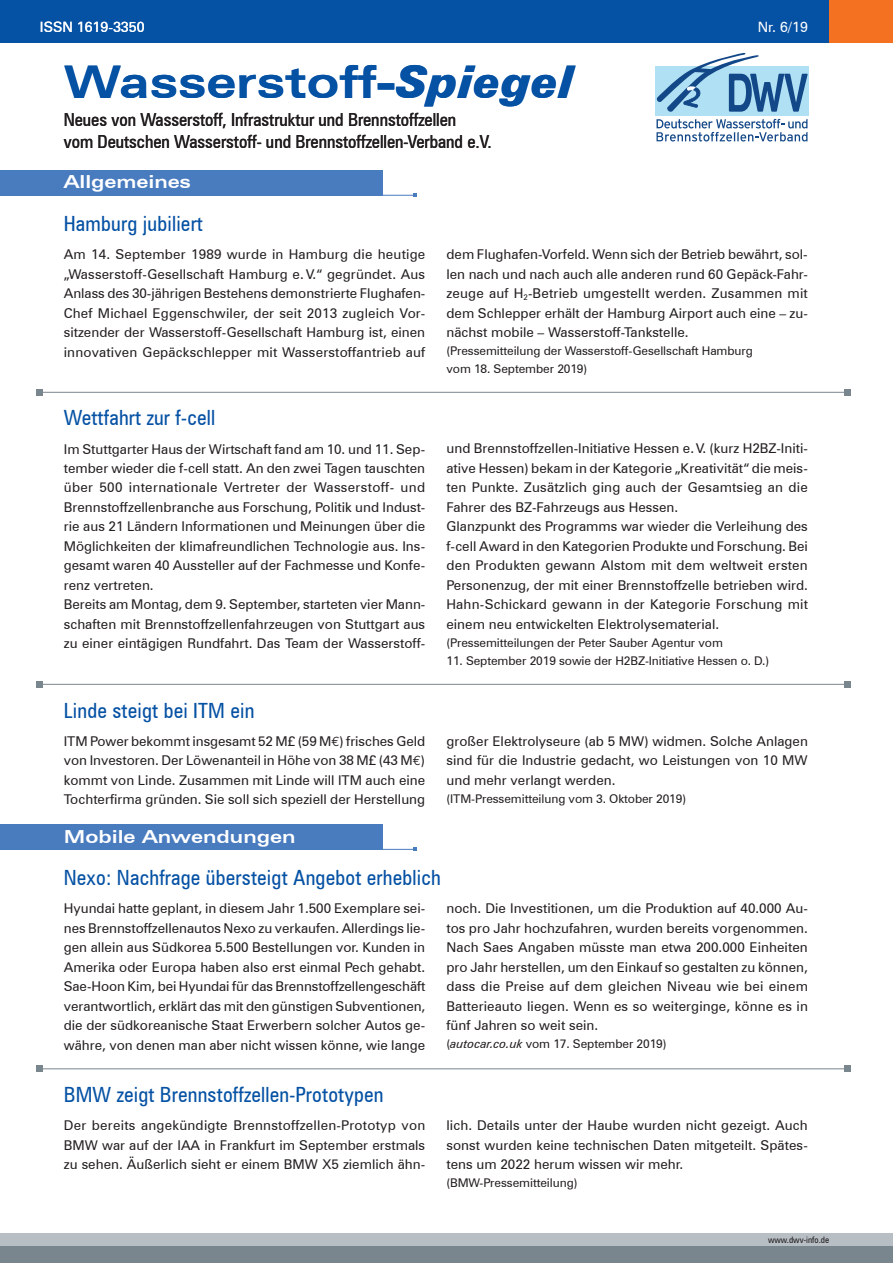
<style>
.page{position:relative;width:893px;height:1263px;background:#fff}
.page>*{position:absolute;margin:0;border:0;box-sizing:border-box;transform-origin:0 0}
.t1{font:700 expanded 45px "Zurich BT";color:#0551a4}
.t2{font:condensed 21px "Zurich BT";letter-spacing:.01em;color:#0551a4}
.t3{font:condensed 18px/21.6px "Zurich BT";color:#231f20}
.t4{font:700 expanded 18px "Zurich BT";color:#fff}
.t5{font:14.25px "Zurich BT";color:#fff}
.t6{font:13.5px/19.5px "Zurich BT";color:#231f20;text-align:justify}
.t7{font:12px/18px "Zurich BT";letter-spacing:-.01em;color:#231f20}
.t8{font:condensed 9px "Zurich BT";color:#231f20}
.s1{font-weight:900;font-style:italic;font-stretch:normal}
.s2{font-family:"Euro Mono"}
.s3{font-style:italic}
</style>
<div class="page">
<div style="left:0;top:1246px;width:893px;height:17px;background:#7a868d"></div>
<div style="left:0;top:1233px;width:893px;height:13px;background:#b7bfc5"></div>
<div style="left:0;top:0;width:829px;height:43px;background:#0551a4"></div>
<div style="left:829px;top:0;width:64px;height:43px;background:#f37121"></div>
<div style="left:0;top:170px;width:383px;height:26px;background:#497bbf"></div>
<hr style="left:0;top:195px;width:414px;height:1px;background:#497bbf">
<div style="left:655px;top:66px;width:77px;height:50px;background:#afe0f4"></div>
<div style="left:728px;top:66px;width:80px;height:50px;background:#afe0f4"></div>
<svg style="left:656px;top:119px;width:151px;height:22px"></svg>
<svg style="left:656px;top:53px;width:152px;height:59px"></svg>
<div style="left:0;top:824px;width:383px;height:26px;background:#497bbf"></div>
<hr style="left:0;top:849px;width:414px;height:1px;background:#497bbf">
<hr style="left:40px;top:392px;width:808px;height:1px;background:#7a868d">
<div style="left:37px;top:389px;width:6px;height:7px;background:#7a868d"></div>
<div style="left:844px;top:389px;width:7px;height:7px;background:#7a868d"></div>
<hr style="left:40px;top:684px;width:808px;height:1px;background:#7a868d">
<div style="left:37px;top:681px;width:6px;height:7px;background:#7a868d"></div>
<div style="left:844px;top:681px;width:7px;height:7px;background:#7a868d"></div>
<hr style="left:40px;top:1068px;width:808px;height:1px;background:#7a868d">
<div style="left:37px;top:1065px;width:6px;height:7px;background:#7a868d"></div>
<div style="left:844px;top:1065px;width:7px;height:7px;background:#7a868d"></div>
<p class="t5" style="left:40px;top:18px;width:106px">ISSN 1619-3350</p>
<p class="t5" style="left:758px;top:18px;width:52px">Nr. 6/19</p>
<h1 class="t1" style="left:64px;top:55px;width:512px">Wasserstoff-<span class="s1">Spiegel</span></h1>
<h3 class="t3" style="left:64px;top:109px;width:430px">Neues von Wasserstoff, Infrastruktur und Brennstoffzellen<br>vom Deutschen Wasserstoff- und Brennstoffzellen-Verband e.V.</h3>
<h3 class="t4" style="left:64px;top:171px;width:129px">Allgemeines</h3>
<h2 class="t2" style="left:64px;top:211px;width:141px">Hamburg jubiliert</h2>
<p class="t6" style="left:64px;top:244px;width:363px">Am 14. September 1989 wurde in Hamburg die heutige „Wasserstoff-Gesellschaft Hamburg e.V.“ gegründet. Aus Anlass des 30-jährigen Bestehens demonstrierte Flughafen-Chef Michael Eggenschwiler, der seit 2013 zugleich Vor&shy;sitzender der Wasserstoff-Gesellschaft Hamburg ist, einen innovativen Gepäckschlepper mit Wasserstoffantrieb auf</p>
<p class="t6" style="left:446px;top:244px;width:363px">dem Flughafen-Vorfeld. Wenn sich der Betrieb bewährt, sol&shy;len nach und nach auch alle anderen rund 60 Gepäck-Fahr&shy;zeuge auf H<sub>2</sub>-Betrieb umgestellt werden. Zusammen mit dem Schlepper erhält der Hamburg Airport auch eine – zu&shy;nächst mobile – Wasserstoff-Tankstelle.</p>
<p class="t7" style="left:446px;top:342px;width:308px">(Pressemitteilung der Wasserstoff-Gesellschaft Hamburg vom 18. September 2019)</p>
<h2 class="t2" style="left:64px;top:405px;width:153px">Wettfahrt zur f-cell</h2>
<p class="t6" style="left:64px;top:439px;width:363px;text-align:left">Im Stuttgarter Haus der Wirtschaft fand am 10. und 11. Sep&shy;tember wieder die f-cell statt. An den zwei Tagen tauschten über 500 internationale Vertreter der Wasserstoff- und Brennstoffzellenbranche aus Forschung, Politik und Indust&shy;rie aus 21 Ländern Informationen und Meinungen über die Möglichkeiten der klimafreundlichen Technologie aus. Ins&shy;gesamt waren 40 Aussteller auf der Fachmesse und Konfe&shy;renz vertreten.<br>Bereits am Montag, dem 9. September, starteten vier Mann&shy;schaften mit Brennstoffzellenfahrzeugen von Stuttgart aus zu einer eintägigen Rundfahrt. Das Team der Wasserstoff-</p>
<p class="t6" style="left:446px;top:439px;width:363px;text-align:left">und Brennstoffzellen-Initiative Hessen e.V. (kurz H2BZ-Initi&shy;ative Hessen) bekam in der Kategorie „Kreativität“ die meis&shy;ten Punkte. Zusätzlich ging auch der Gesamtsieg an die Fahrer des BZ-Fahrzeugs aus Hessen.<br>Glanzpunkt des Programms war wieder die Verleihung des f-cell Award in den Kategorien Produkte und Forschung. Bei den Produkten gewann Alstom mit dem weltweit ersten Personenzug, der mit einer Brennstoffzelle betrieben wird.<br>Hahn-Schickard gewann in der Kategorie Forschung mit einem neu entwickelten Elektrolysematerial.</p>
<p class="t7" style="left:446px;top:634px;width:278px">(Pressemitteilungen der Peter Sauber Agentur vom</p>
<p class="t7" style="left:446px;top:652px;width:324px">11. September 2019 sowie der H2BZ-Initiative Hessen o. D.)</p>
<h2 class="t2" style="left:64px;top:697px;width:192px">Linde steigt bei ITM ein</h2>
<p class="t6" style="left:64px;top:731px;width:363px">ITM Power bekommt insgesamt 52 M£ (59 M<span class="s2">€</span>) frisches Geld von Investoren. Der Löwenanteil in Höhe von 38 M£ (43 M<span class="s2">€</span>) kommt von Linde. Zusammen mit Linde will ITM auch eine Tochterfirma gründen. Sie soll sich speziell der Herstellung</p>
<p class="t6" style="left:446px;top:731px;width:363px">großer Elektrolyseure (ab 5 MW) widmen. Solche Anlagen sind für die Industrie gedacht, wo Leistungen von 10 MW und mehr verlangt werden.</p>
<p class="t7" style="left:446px;top:789px;width:241px">(ITM-Pressemitteilung vom 3. Oktober 2019)</p>
<h3 class="t4" style="left:64px;top:825px;width:233px">Mobile Anwendungen</h3>
<h2 class="t2" style="left:64px;top:865px;width:379px">Nexo: Nachfrage übersteigt Angebot erheblich</h2>
<p class="t6" style="left:64px;top:898px;width:363px">Hyundai hatte geplant, in diesem Jahr 1.500 Exemplare sei&shy;nes Brennstoffzellenautos Nexo zu verkaufen. Allerdings lie&shy;gen allein aus Südkorea 5.500 Bestellungen vor. Kunden in Amerika oder Europa haben also erst einmal Pech gehabt.<br>Sae-Hoon Kim, bei Hyundai für das Brennstoffzellengeschäft verantwortlich, erklärt das mit den günstigen Subventionen, die der südkoreanische Staat Erwerbern solcher Autos ge&shy;währe, von denen man aber nicht wissen könne, wie lange</p>
<p class="t6" style="left:446px;top:898px;width:363px">noch. Die Investitionen, um die Produktion auf 40.000 Au&shy;tos pro Jahr hochzufahren, wurden bereits vorgenommen.<br>Nach Saes Angaben müsste man etwa 200.000 Einheiten pro Jahr herstellen, um den Einkauf so gestalten zu können, dass die Preise auf dem gleichen Niveau wie bei einem Batterieauto liegen. Wenn es so weiterginge, könne es in fünf Jahren so weit sein.</p>
<p class="t7" style="left:446px;top:1035px;width:222px">(<span class="s3">autocar.co.uk</span> vom 17. September 2019)</p>
<h2 class="t2" style="left:64px;top:1082px;width:321px">BMW zeigt Brennstoffzellen-Prototypen</h2>
<p class="t6" style="left:64px;top:1115px;width:363px">Der bereits angekündigte Brennstoffzellen-Prototyp von BMW war auf der IAA in Frankfurt im September erstmals zu sehen. Äußerlich sieht er einem BMW X5 ziemlich ähn-</p>
<p class="t6" style="left:446px;top:1115px;width:363px">lich. Details unter der Haube wurden nicht gezeigt. Auch sonst wurden keine technischen Daten mitgeteilt. Spätes&shy;tens um 2022 herum wissen wir mehr.</p>
<p class="t7" style="left:446px;top:1174px;width:132px">(BMW-Pressemitteilung)</p>
<p class="t8" style="left:768px;top:1234px;width:63px">www.dwv-info.de</p>
</div>
